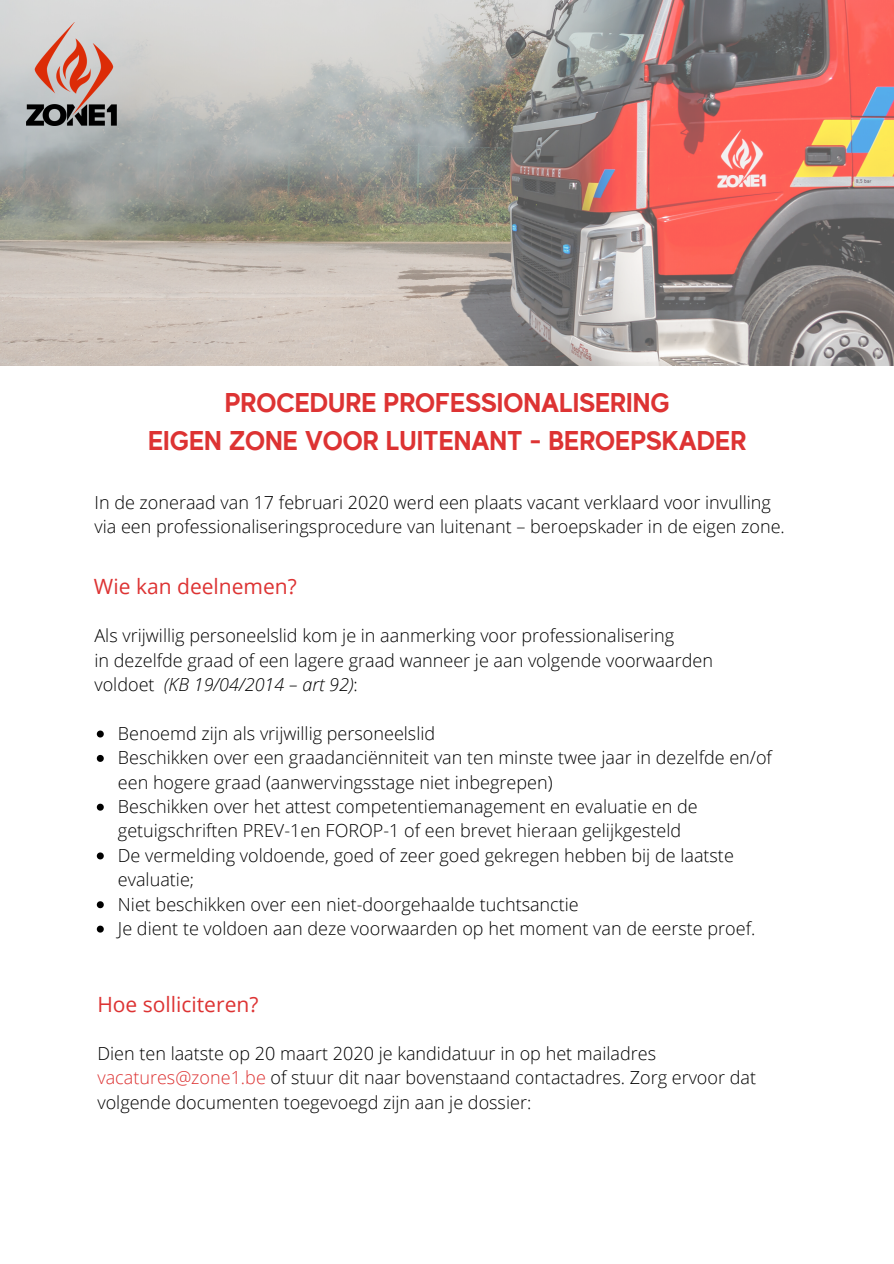
<style>
.page{position:relative;width:894px;height:1264px;background:#fff}
.page>*{position:absolute;margin:0;border:0;box-sizing:border-box;transform-origin:0 0}
.t1{font:700 27px/37.7px "MADE Evolve Sans";color:#d33;text-align:center}
.t2{font:21px "Open Sans";color:#d33}
.t3{font:300 18px/24.5px "Open Sans";color:#000}
.s1{font-style:italic}
.s2{color:#d33}
</style>
<div class="page">
<img style="left:0;top:0;width:893px;height:366px">
<img style="left:26px;top:23px;width:90px;height:102px">
<svg style="left:97px;top:730px;width:7px;height:7px"></svg>
<svg style="left:97px;top:755px;width:7px;height:7px"></svg>
<svg style="left:97px;top:803px;width:7px;height:7px"></svg>
<svg style="left:97px;top:852px;width:7px;height:7px"></svg>
<svg style="left:97px;top:901px;width:7px;height:7px"></svg>
<svg style="left:97px;top:925px;width:7px;height:7px"></svg>
<h1 class="t1" style="left:148px;top:384px;width:599px">PROCEDURE PROFESSIONALISERING<br>EIGEN ZONE VOOR LUITENANT - BEROEPSKADER</h1>
<p class="t3" style="left:94px;top:489px;width:691px">In de zoneraad van 17 februari 2020 werd een plaats vacant verklaard voor invulling via een professionaliseringsprocedure van luitenant – beroepskader in de eigen zone.</p>
<p class="t2" style="left:94px;top:572px;width:204px">Wie kan deelnemen?</p>
<p class="t3" style="left:94px;top:623px;width:620px">Als vrijwillig personeelslid kom je in aanmerking voor professionalisering<br>in dezelfde graad of een lagere graad wanneer je aan volgende voorwaarden voldoet <span class="s1">(KB 19/04/2014 – art 92)</span>:</p>
<p class="t3" style="left:118px;top:720px;width:655px">Benoemd zijn als vrijwillig personeelslid<br>Beschikken over een graadanciënniteit van ten minste twee jaar in dezelfde en/of een hogere graad (aanwervingsstage niet inbegrepen)<br>Beschikken over het attest competentiemanagement en evaluatie en de getuigschriften PREV-1en FOROP-1 of een brevet hieraan gelijkgesteld<br>De vermelding voldoende, goed of zeer goed gekregen hebben bij de laatste evaluatie;<br>Niet beschikken over een niet-doorgehaalde tuchtsanctie<br>Je dient te voldoen aan deze voorwaarden op het moment van de eerste proef.</p>
<p class="t2" style="left:97px;top:989px;width:162px">Hoe solliciteren?</p>
<p class="t3" style="left:97px;top:1040px;width:660px">Dien ten laatste op 20 maart 2020 je kandidatuur in op het mailadres <span class="s2">vacatures@zone1.be</span> of stuur dit naar bovenstaand contactadres. Zorg ervoor dat volgende documenten toegevoegd zijn aan je dossier:</p>
</div>
